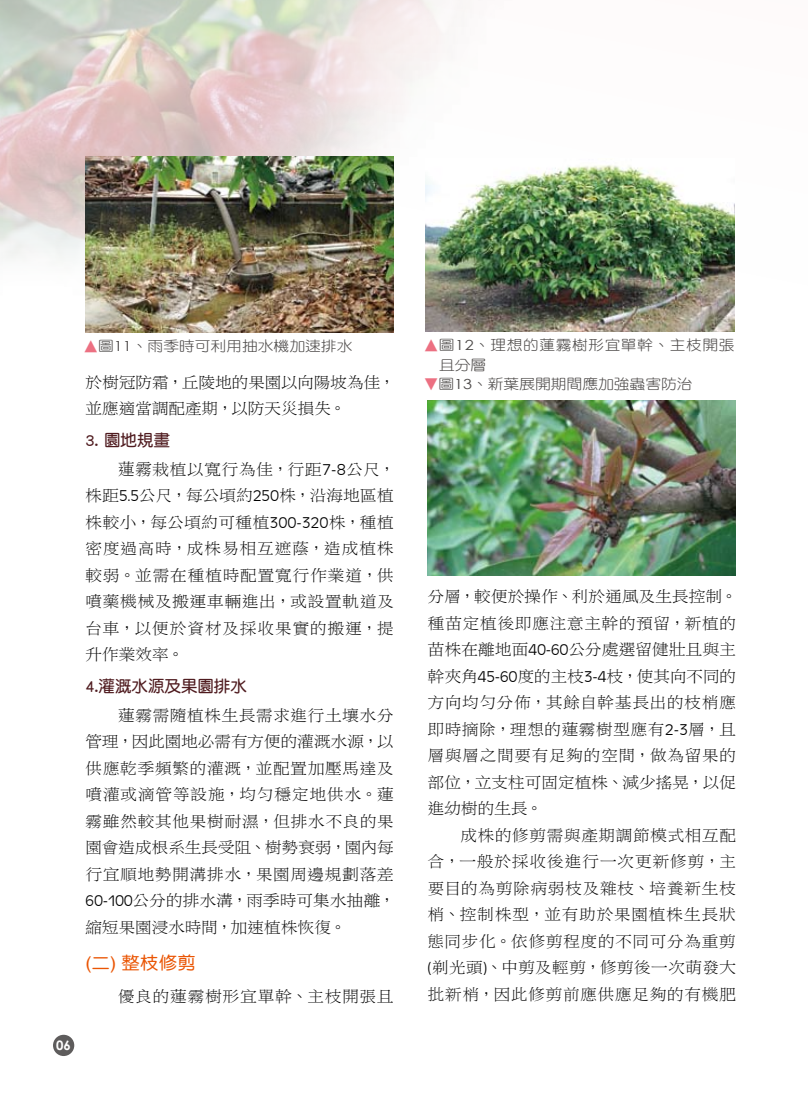
<style>
.page{position:relative;width:808px;height:1106px;background:#fff}
.page>*{position:absolute;margin:0;border:0;box-sizing:border-box;transform-origin:0 0}
.t1{font:17.7px "DF Yuan Std W5";color:#ea5504;scale:1.05 1}
.t2{font:16.5px "DF Yuan Std W7";color:#4f1b1f}
.t3{font:16.2px/26.4px "DF Li Song Std W3";letter-spacing:.005em;color:#000;text-align:justify;scale:1.06 1}
.t4{font:16.2px/26.4px "DF Li Song Std W3";letter-spacing:-.035em;color:#000;scale:1.06 1}
.t5{font:14.1px "DF Yuan Std W3";color:#4c4948;scale:1.11 1}
.t6{font:14.1px/19.5px "DF Yuan Std W3";letter-spacing:.035em;color:#4c4948;scale:1.11 1}
.t7{font:700 13.2px "Century Gothic";color:#fff}
.s1{font-size:15.75px;color:#ec7082}
.s2{font-family:"Century Gothic";font-size:13.95px}
.s3{font-family:"DF Hei Std W3"}
.s4{font-size:16.95px}
.s5{font-family:"Antique Oli T Ligh"}
.s6{font-family:"Helvetica"}
</style>
<div class="page">
<img style="left:0;top:0;width:597px;height:333px">
<div style="left:53px;top:1034px;width:21px;height:22px;background:#5e5c5c;border-radius:50%"></div>
<hr style="left:807px;top:0;width:1px;height:441px;background:#fdf6f6">
<img style="left:85px;top:157px;width:308px;height:175px">
<img style="left:426px;top:158px;width:308px;height:173px">
<img style="left:428px;top:400px;width:307px;height:175px">
<p class="t5" style="left:84px;top:339px;width:243px"><span class="s1">▲</span>圖<span class="s2">11</span>、雨季時可利用抽水機加速排水</p>
<p class="t6" style="left:439px;top:335px;width:268px;text-indent:-15px"><span class="s1">▲</span>圖<span class="s2">12</span>、理想的蓮霧樹形宜單幹、主枝開張且分層</p>
<p class="t5" style="left:424px;top:377px;width:243px"><span class="s1">▼</span>圖<span class="s2">13</span>、新葉展開期間應加強蟲害防治</p>
<p class="t4" style="left:85px;top:368px;width:294px">於樹冠防霜<span class="s3">，</span>丘陵地的果園以向陽坡為佳<span class="s3">，</span>並應適當調配產期<span class="s3">，</span>以防天災損失<span class="s3">。</span></p>
<p class="t2" style="left:85px;top:431px;width:86px">3. 園地規畫</p>
<p class="t3" style="left:85px;top:455px;width:294px;text-indent:33px"><span class="s4">蓮霧</span>栽植以寬行為佳<span class="s3">，</span>行距<span class="s5">7-8</span>公尺<span class="s3">，</span>株距<span class="s5">5.5</span>公尺<span class="s3">，</span>每公頃約<span class="s5">250</span>株<span class="s3">，</span>沿海地區植株較小<span class="s3">，</span>每公頃約可種植<span class="s5">300-320</span>株<span class="s3">，</span>種植密度過高時<span class="s3">，</span>成株易相互遮蔭<span class="s3">，</span>造成植株較弱<span class="s3">。</span>並需在種植時配置寬行作業道<span class="s3">，</span>供噴藥機械及搬運車輛進出<span class="s3">，</span>或設置軌道及台車<span class="s3">，</span>以便於資材及採收果實的搬運<span class="s3">，</span>提升作業效率<span class="s3">。</span></p>
<p class="t2" style="left:85px;top:677px;width:163px">4.灌溉水源及果園排水</p>
<p class="t3" style="left:85px;top:701px;width:294px;text-indent:33px">蓮霧需隨植株生長需求進行土壤水分管理<span class="s3">，</span>因此園地必需有方便的灌溉水源<span class="s3">，</span>以供應乾季頻繁的灌溉<span class="s3">，</span>並配置加壓馬達及噴灌或滴管等設施<span class="s3">，</span>均勻穩定地供水<span class="s3">。</span>蓮霧雖然較其他果樹耐濕<span class="s3">，</span>但排水不良的果園會造成根系生長受阻<span class="s3">、</span>樹勢衰弱<span class="s3">，</span>園內每行宜順地勢開溝排水<span class="s3">，</span>果園周邊規劃落差<span class="s5">60-100</span>公分的排水溝<span class="s3">，</span>雨季時可集水抽離<span class="s3">，</span>縮短果園浸水時間<span class="s3">，</span>加速植株恢復<span class="s3">。</span></p>
<p class="t1" style="left:85px;top:952px;width:107px"><span class="s6">(</span>二<span class="s6">)</span> 整枝修剪</p>
<p class="t3" style="left:118px;top:982px;width:262px">優良的蓮霧樹形宜單幹<span class="s3">、</span>主枝開張且</p>
<p class="t3" style="left:427px;top:583px;width:294px">分層<span class="s3">，</span>較便於操作<span class="s3">、</span>利於通風及生長控制<span class="s3">。</span>種苗定植後即應注意主幹的預留<span class="s3">，</span>新植的苗株在離地面<span class="s5">40-60</span>公分處選留健壯且與主幹夾角<span class="s5">45-60</span>度的主枝<span class="s5">3-4</span>枝<span class="s3">，</span>使其向不同的方向均勻分佈<span class="s3">，</span>其餘自幹基長出的枝梢應即時摘除<span class="s3">，</span>理想的蓮霧樹型應有<span class="s5">2-3</span>層<span class="s3">，</span>且層與層之間要有足夠的空間<span class="s3">，</span>做為留果的部位<span class="s3">，</span>立支柱可固定植株<span class="s3">、</span>減少搖晃<span class="s3">，</span>以促進幼樹的生長<span class="s3">。</span></p>
<p class="t3" style="left:427px;top:821px;width:293px;text-indent:33px">成株的修剪需與產期調節模式相互配合<span class="s3">，</span>一般於採收後進行一次更新修剪<span class="s3">，</span>主要目的為剪除病弱枝及雜枝<span class="s3">、</span>培養新生枝梢<span class="s3">、</span>控制株型<span class="s3">，</span>並有助於果園植株生長狀態同步化<span class="s3">。</span>依修剪程度的不同可分為重剪<span class="s5">(</span>剃光頭<span class="s5">)</span><span class="s3">、</span>中剪及輕剪<span class="s3">，</span>修剪後一次萌發大批新梢<span class="s3">，</span>因此修剪前應供應足夠的有機肥</p>
<p class="t7" style="left:56px;top:1037px;width:16px">06</p>
</div>
